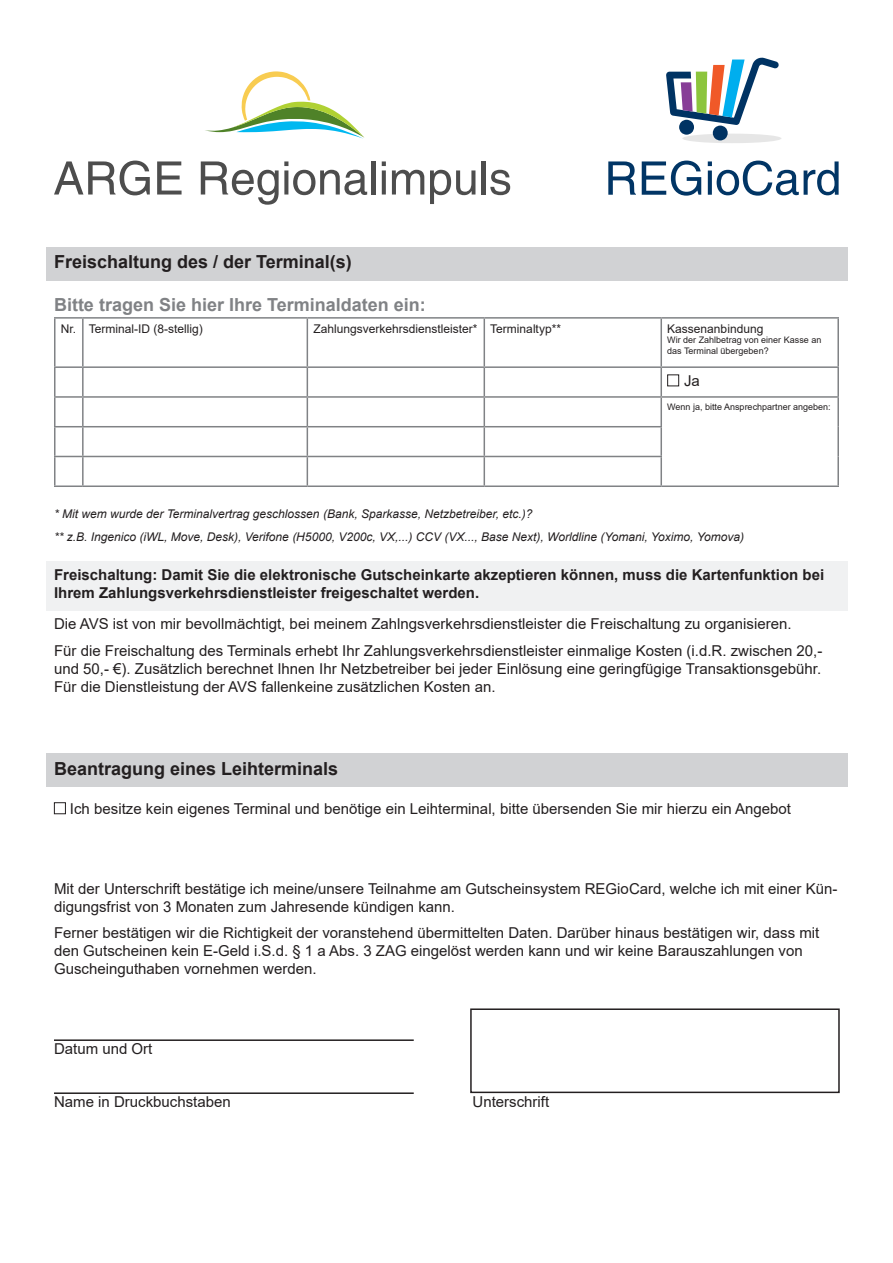
<style>
.page{position:relative;width:893px;height:1263px;background:#fff}
.page>*{position:absolute;margin:0;border:0;box-sizing:border-box;transform-origin:0 0}
.Überschrift_1{font:700 18px "Arial";color:#231f20}
.Tabellenüberschrift{font:700 18px "Arial";color:#808285}
.Fließtext{font:15px/18px "Arial";color:#231f20}
.Text_Schatten{font:700 15px/18px "Arial";color:#231f20}
.Unterschrift__Datum{font:15px "Arial";color:#231f20}
.Infos{font:italic 12px "Arial";color:#231f20}
.Tabelle{font:12px "Arial";color:#231f20}
.Fließtext-2{font:italic 12px "Arial";color:#231f20}
.Tabelle-2{font:9px/10.8px "Arial";color:#231f20}
</style>
<div class="page">
<svg style="left:205px;top:71px;width:159px;height:68px"></svg>
<svg style="left:54px;top:161px;width:96px;height:34px"></svg>
<svg style="left:157px;top:161px;width:25px;height:34px"></svg>
<svg style="left:201px;top:161px;width:166px;height:44px"></svg>
<div style="left:371px;top:161px;width:5px;height:34px;background:#4d4d4d"></div>
<svg style="left:382px;top:170px;width:4px;height:24px"></svg>
<svg style="left:382px;top:161px;width:4px;height:5px"></svg>
<svg style="left:392px;top:170px;width:32px;height:25px"></svg>
<svg style="left:430px;top:170px;width:45px;height:34px"></svg>
<hr style="left:482px;top:161px;width:4px;height:34px;background:#4d4d4d">
<svg style="left:490px;top:170px;width:20px;height:25px"></svg>
<svg style="left:666px;top:58px;width:115px;height:85px"></svg>
<svg style="left:608px;top:161px;width:93px;height:35px"></svg>
<svg style="left:708px;top:161px;width:131px;height:35px"></svg>
<div style="left:45px;top:247px;width:802px;height:34px;background:#d1d2d4"></div>
<div style="left:45px;top:561px;width:802px;height:49px;background:#f0f1f2"></div>
<div style="left:45px;top:753px;width:802px;height:34px;background:#d1d2d4"></div>
<hr style="left:54px;top:1039px;width:360px;height:2px;background:#231f20">
<hr style="left:54px;top:1092px;width:360px;height:2px;background:#231f20">
<hr style="left:54px;top:317px;width:29px;height:2px;background:#808285">
<hr style="left:54px;top:319px;width:2px;height:47px;background:#808285">
<hr style="left:83px;top:317px;width:224px;height:2px;background:#808285">
<hr style="left:82px;top:319px;width:2px;height:47px;background:#808285">
<hr style="left:307px;top:317px;width:177px;height:2px;background:#808285">
<hr style="left:307px;top:319px;width:1px;height:47px;background:#808285">
<hr style="left:484px;top:317px;width:177px;height:2px;background:#808285">
<hr style="left:484px;top:319px;width:1px;height:47px;background:#808285">
<hr style="left:661px;top:317px;width:178px;height:2px;background:#808285">
<hr style="left:660px;top:319px;width:2px;height:47px;background:#808285">
<hr style="left:837px;top:319px;width:2px;height:47px;background:#808285">
<hr style="left:54px;top:366px;width:29px;height:2px;background:#808285">
<hr style="left:54px;top:368px;width:2px;height:28px;background:#808285">
<hr style="left:83px;top:366px;width:224px;height:2px;background:#808285">
<hr style="left:82px;top:368px;width:2px;height:28px;background:#808285">
<hr style="left:307px;top:366px;width:177px;height:2px;background:#808285">
<hr style="left:484px;top:366px;width:177px;height:2px;background:#808285">
<hr style="left:661px;top:366px;width:178px;height:2px;background:#808285">
<hr style="left:660px;top:368px;width:2px;height:28px;background:#808285">
<hr style="left:837px;top:368px;width:2px;height:28px;background:#808285">
<hr style="left:54px;top:396px;width:29px;height:2px;background:#808285">
<hr style="left:54px;top:398px;width:2px;height:28px;background:#808285">
<hr style="left:83px;top:396px;width:224px;height:2px;background:#808285">
<hr style="left:82px;top:398px;width:2px;height:28px;background:#808285">
<hr style="left:307px;top:396px;width:177px;height:2px;background:#808285">
<hr style="left:484px;top:396px;width:177px;height:2px;background:#808285">
<hr style="left:661px;top:396px;width:178px;height:2px;background:#808285">
<hr style="left:660px;top:398px;width:2px;height:28px;background:#808285">
<hr style="left:837px;top:398px;width:2px;height:29px;background:#808285">
<svg style="left:54px;top:426px;width:29px;height:1px"></svg>
<hr style="left:54px;top:427px;width:2px;height:29px;background:#808285">
<hr style="left:83px;top:426px;width:224px;height:1px;background:#808285">
<hr style="left:82px;top:427px;width:2px;height:29px;background:#808285">
<hr style="left:307px;top:426px;width:177px;height:1px;background:#808285">
<hr style="left:484px;top:426px;width:178px;height:1px;background:#808285">
<hr style="left:660px;top:427px;width:2px;height:29px;background:#808285">
<hr style="left:837px;top:427px;width:2px;height:29px;background:#808285">
<svg style="left:54px;top:456px;width:29px;height:1px"></svg>
<hr style="left:54px;top:457px;width:2px;height:28px;background:#808285">
<hr style="left:83px;top:456px;width:224px;height:1px;background:#808285">
<hr style="left:82px;top:457px;width:2px;height:28px;background:#808285">
<hr style="left:307px;top:456px;width:177px;height:1px;background:#808285">
<svg style="left:307px;top:368px;width:1px;height:117px"></svg>
<hr style="left:484px;top:456px;width:178px;height:1px;background:#808285">
<svg style="left:484px;top:368px;width:1px;height:117px"></svg>
<hr style="left:660px;top:457px;width:2px;height:28px;background:#808285">
<hr style="left:837px;top:456px;width:2px;height:29px;background:#808285">
<hr style="left:54px;top:485px;width:29px;height:2px;background:#808285">
<hr style="left:83px;top:485px;width:224px;height:2px;background:#808285">
<hr style="left:307px;top:485px;width:177px;height:2px;background:#808285">
<hr style="left:484px;top:485px;width:177px;height:2px;background:#808285">
<hr style="left:661px;top:485px;width:178px;height:2px;background:#808285">
<div style="left:667px;top:374px;width:12px;height:12px;border:1px solid #231f20"></div>
<div style="left:54px;top:802px;width:12px;height:12px;border:1px solid #231f20"></div>
<div style="left:470px;top:1008px;width:370px;height:85px;border:2px solid #231f20"></div>
<p class="Überschrift_1" style="left:54px;top:249px;width:299px">Freischaltung des / der Terminal(s)</p>
<p class="Tabellenüberschrift" style="left:54px;top:292px;width:373px">Bitte tragen Sie hier Ihre Terminaldaten ein:</p>
<p class="Tabelle" style="left:61px;top:320px;width:17px">Nr.</p>
<p class="Tabelle" style="left:89px;top:320px;width:116px">Terminal-ID (8-stellig)</p>
<p class="Tabelle" style="left:313px;top:320px;width:166px">Zahlungsverkehrsdienstleister*</p>
<p class="Tabelle" style="left:490px;top:320px;width:72px">Terminaltyp**</p>
<p class="Tabelle" style="left:667px;top:320px;width:98px">Kassenanbindung</p>
<p class="Tabelle-2" style="left:667px;top:335px;width:156px">Wir der Zahlbetrag von einer Kasse an das Terminal übergeben?</p>
<p class="Fließtext" style="left:684px;top:372px;width:17px">Ja</p>
<p class="Tabelle-2" style="left:667px;top:401px;width:165px">Wenn ja, bitte Ansprechpartner angeben:</p>
<p class="Fließtext-2" style="left:54px;top:506px;width:480px">* Mit wem wurde der Terminalvertrag geschlossen (Bank, Sparkasse, Netzbetreiber, etc.)?</p>
<p class="Infos" style="left:54px;top:529px;width:692px">** z.B. Ingenico (iWL, Move, Desk), Verifone (H5000, V200c, VX,...) CCV (VX..., Base Next), Worldline (Yomani, Yoximo, Yomova)</p>
<p class="Text_Schatten" style="left:54px;top:566px;width:772px">Freischaltung: Damit Sie die elektronische Gutscheinkarte akzeptieren können, muss die Kartenfunktion bei<br>Ihrem Zahlungsverkehrsdienstleister freigeschaltet werden.</p>
<p class="Fließtext" style="left:54px;top:615px;width:739px">Die AVS ist von mir bevollmächtigt, bei meinem Zahlngsverkehrsdienstleister die Freischaltung zu organisieren.</p>
<p class="Fließtext" style="left:54px;top:641px;width:770px;text-align:justify">Für die Freischaltung des Terminals erhebt Ihr Zahlungsverkehrsdienstleister einmalige Kosten (i.d.R. zwischen 20,- und 50,- €). Zusätzlich berechnet Ihnen Ihr Netzbetreiber bei jeder Einlösung eine geringfügige Transaktionsgebühr.<br>Für die Dienstleistung der AVS fallenkeine zusätzlichen Kosten an.</p>
<p class="Überschrift_1" style="left:54px;top:756px;width:286px">Beantragung eines Leihterminals</p>
<p class="Fließtext" style="left:70px;top:800px;width:723px">Ich besitze kein eigenes Terminal und benötige ein Leihterminal, bitte übersenden Sie mir hierzu ein Angebot</p>
<p class="Fließtext" style="left:54px;top:879px;width:785px">Mit der Unterschrift bestätige ich meine/unsere Teilnahme am Gutscheinsystem REGioCard, welche ich mit einer Kün&shy;digungsfrist von 3 Monaten zum Jahresende kündigen kann.</p>
<p class="Fließtext" style="left:54px;top:924px;width:767px">Ferner bestätigen wir die Richtigkeit der voranstehend übermittelten Daten. Darüber hinaus bestätigen wir, dass mit den Gutscheinen kein E-Geld i.S.d. § 1 a Abs. 3 ZAG eingelöst werden kann und wir keine Barauszahlungen von<br>Guscheinguthaben vornehmen werden.</p>
<p class="Unterschrift__Datum" style="left:54px;top:1038px;width:100px">Datum und Ort</p>
<p class="Unterschrift__Datum" style="left:54px;top:1091px;width:178px">Name in Druckbuchstaben</p>
<p class="Unterschrift__Datum" style="left:472px;top:1091px;width:78px">Unterschrift</p>
</div>
